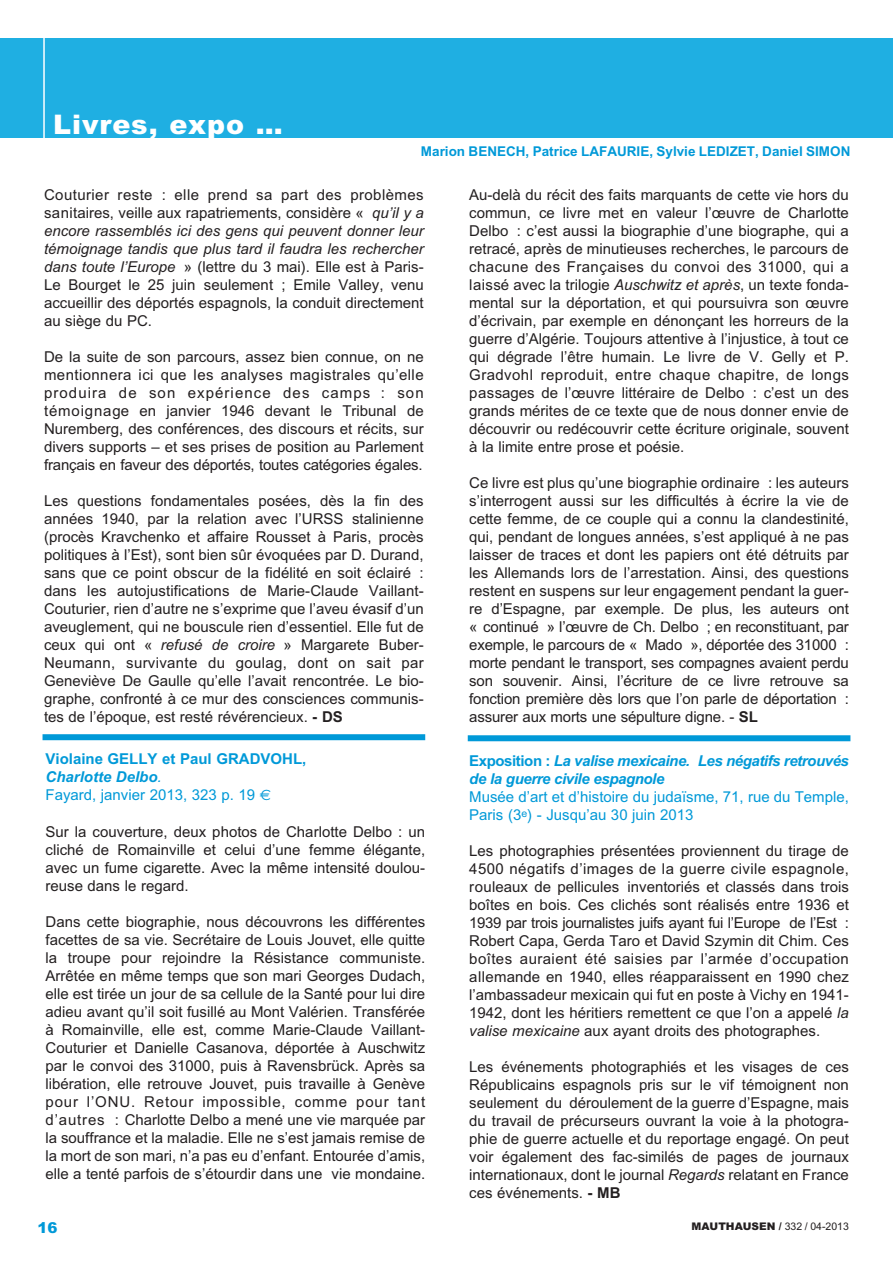
<style>
.page{position:relative;width:893px;height:1263px;background:#fff}
.page>*{position:absolute;margin:0;border:0;box-sizing:border-box;transform-origin:0 0}
.t1{font:900 27px "Arial";letter-spacing:.035em;color:#fff}
.t2{font:15px/18px "Arial MT TT";color:#231f20;text-align:justify}
.t3{font:15px/18.1px "Arial MT TT";color:#0099d8}
.t4{font:italic 15px/18px "Arial";color:#231f20}
.t5{font:15px/18px "Arial MT TT";letter-spacing:.03em;color:#231f20}
.t6{font:italic 700 15px/18px "Arial";letter-spacing:-.03em;color:#0099d8}
.t7{font:700 15px/18px "Arial";color:#0099d8}
.t8{font:900 15px "Arial";color:#0099d8}
.t9{font:700 13.5px "Arial";color:#0099d8}
.t10{font:900 10.5px "Arial";color:#231f20}
.s1{font-family:"Arial";font-style:italic}
.s2{font-family:"Arial";font-weight:700}
.s3{font-style:italic}
.s4{font-weight:400;font-style:italic}
.s5{font-family:"Euro Sans"}
.s6{font-style:normal}
.s7{font-family:"Arial MT TT";font-weight:400}
</style>
<div class="page">
<div style="left:0;top:38px;width:893px;height:100px;background:#1fafe2"></div>
<div style="left:43px;top:734px;width:382px;height:6px;background:#0099d8"></div>
<div style="left:468px;top:735px;width:382px;height:6px;background:#0099d8"></div>
<hr style="left:43px;top:35px;width:2px;height:111px;background:#fff">
<h1 class="t1" style="left:53px;top:109px;width:231px">Livres, expo …</h1>
<p class="t9" style="left:421px;top:143px;width:431px">Marion BENECH, Patrice LAFAURIE, Sylvie LEDIZET, Daniel SIMON</p>
<p class="t5" style="left:44px;top:185px;width:381px">Couturier reste : elle prend sa part des problèmes sanitaires, veille aux rapatriements, considère « <span class="s1">qu’il y a</span></p>
<p class="t4" style="left:44px;top:221px;width:381px">encore rassemblés ici des gens qui peuvent donner leur témoignage tandis que plus tard il faudra les rechercher</p>
<p class="t2" style="left:44px;top:257px;width:381px"><span class="s1">dans toute l’Europe</span> » (lettre du 3 mai). Elle est à Paris-Le Bourget le 25 juin seulement ; Emile Valley, venu accueillir des déportés espagnols, la conduit directement au siège du PC.</p>
<p class="t2" style="left:44px;top:347px;width:381px">De la suite de son parcours, assez bien connue, on ne mentionnera ici que les analyses magistrales qu’elle produira de son expérience des camps : son témoignage en janvier 1946 devant le Tribunal de Nuremberg, des conférences, des discours et récits, sur divers supports – et ses prises de position au Parlement français en faveur des déportés, toutes catégories égales.</p>
<p class="t2" style="left:44px;top:491px;width:381px">Les questions fondamentales posées, dès la fin des années 1940, par la relation avec l’URSS stalinienne (procès Kravchenko et affaire Rousset à Paris, procès politiques à l’Est), sont bien sûr évoquées par D. Durand, sans que ce point obscur de la fidélité en soit éclairé : dans les autojustifications de Marie-Claude Vaillant-Couturier, rien d’autre ne s’exprime que l’aveu évasif d’un aveuglement, qui ne bouscule rien d’essentiel. Elle fut de ceux qui ont « <span class="s1">refusé de croire</span> » Margarete Buber-Neumann, survivante du goulag, dont on sait par Geneviève De Gaulle qu’elle l’avait rencontrée. Le bio&shy;graphe, confronté à ce mur des consciences communis&shy;tes de l’époque, est resté révérencieux. <span class="s2">- DS</span></p>
<p class="t7" style="left:46px;top:750px;width:262px">Violaine GELLY et Paul GRADVOHL,<br><span class="s3">Charlotte Delbo</span><span class="s4">.</span></p>
<p class="t3" style="left:46px;top:786px;width:227px">Fayard, janvier 2013, 323 p. 19 <span class="s5">€</span></p>
<p class="t2" style="left:46px;top:823px;width:381px">Sur la couverture, deux photos de Charlotte Delbo : un cliché de Romainville et celui d’une femme élégante, avec un fume cigarette. Avec la même intensité doulou&shy;reuse dans le regard.</p>
<p class="t2" style="left:46px;top:913px;width:381px">Dans cette biographie, nous découvrons les différentes facettes de sa vie. Secrétaire de Louis Jouvet, elle quitte la troupe pour rejoindre la Résistance communiste.<br>Arrêtée en même temps que son mari Georges Dudach, elle est tirée un jour de sa cellule de la Santé pour lui dire adieu avant qu’il soit fusillé au Mont Valérien. Transférée à Romainville, elle est, comme Marie-Claude Vaillant-Couturier et Danielle Casanova, déportée à Auschwitz par le convoi des 31000, puis à Ravensbrück. Après sa libération, elle retrouve Jouvet, puis travaille à Genève pour l’ONU. Retour impossible, comme pour tant d’autres : Charlotte Delbo a mené une vie marquée par la souffrance et la maladie. Elle ne s’est jamais remise de la mort de son mari, n’a pas eu d’enfant. Entourée d’amis, elle a tenté parfois de s’étourdir dans une vie mondaine.</p>
<p class="t8" style="left:37px;top:1219px;width:22px">16</p>
<p class="t2" style="left:469px;top:185px;width:381px">Au-delà du récit des faits marquants de cette vie hors du commun, ce livre met en valeur l’œuvre de Charlotte Delbo : c’est aussi la biographie d’une biographe, qui a retracé, après de minutieuses recherches, le parcours de chacune des Françaises du convoi des 31000, qui a laissé avec la trilogie <span class="s1">Auschwitz et après</span>, un texte fonda&shy;mental sur la déportation, et qui poursuivra son œuvre d’écrivain, par exemple en dénonçant les horreurs de la guerre d’Algérie. Toujours attentive à l’injustice, à tout ce qui dégrade l’être humain. Le livre de V. Gelly et P.<br>Gradvohl reproduit, entre chaque chapitre, de longs passages de l’œuvre littéraire de Delbo : c’est un des grands mérites de ce texte que de nous donner envie de découvrir ou redécouvrir cette écriture originale, souvent à la limite entre prose et poésie.</p>
<p class="t2" style="left:469px;top:473px;width:381px">Ce livre est plus qu’une biographie ordinaire : les auteurs s’interrogent aussi sur les difficultés à écrire la vie de cette femme, de ce couple qui a connu la clandestinité, qui, pendant de longues années, s’est appliqué à ne pas laisser de traces et dont les papiers ont été détruits par les Allemands lors de l’arrestation. Ainsi, des questions restent en suspens sur leur engagement pendant la guer&shy;re d’Espagne, par exemple. De plus, les auteurs ont « continué » l’œuvre de Ch. Delbo ; en reconstituant, par exemple, le parcours de « Mado », déportée des 31000 : morte pendant le transport, ses compagnes avaient perdu son souvenir. Ainsi, l’écriture de ce livre retrouve sa fonction première dès lors que l’on parle de déportation : assurer aux morts une sépulture digne. - <span class="s2">SL</span></p>
<p class="t6" style="left:469px;top:752px;width:381px"><span class="s6">Exposition :</span> La valise mexicaine. Les négatifs retrouvés de la guerre civile espagnole</p>
<p class="t3" style="left:469px;top:788px;width:381px">Musée d’art et d’histoire du judaïsme, 71, rue du Temple,<br>Paris (3<sup>e</sup>) - Jusqu’au 30 juin 2013</p>
<p class="t2" style="left:469px;top:842px;width:381px">Les photographies présentées proviennent du tirage de 4500 négatifs d’images de la guerre civile espagnole, rouleaux de pellicules inventoriés et classés dans trois boîtes en bois. Ces clichés sont réalisés entre 1936 et 1939 par trois journalistes juifs ayant fui l’Europe de l’Est :<br>Robert Capa, Gerda Taro et David Szymin dit Chim. Ces boîtes auraient été saisies par l’armée d’occupation allemande en 1940, elles réapparaissent en 1990 chez l’ambassadeur mexicain qui fut en poste à Vichy en 1941- 1942, dont les héritiers remettent ce que l’on a appelé <span class="s1">la valise mexicaine</span> aux ayant droits des photographes.</p>
<p class="t2" style="left:469px;top:1058px;width:381px">Les événements photographiés et les visages de ces Républicains espagnols pris sur le vif témoignent non seulement du déroulement de la guerre d’Espagne, mais du travail de précurseurs ouvrant la voie à la photogra&shy;phie de guerre actuelle et du reportage engagé. On peut voir également des fac-similés de pages de journaux internationaux, dont le journal <span class="s1">Regards</span> relatant en France ces événements. <span class="s2">- MB</span></p>
<p class="t10" style="left:691px;top:1220px;width:159px">MAUTHAUSEN / <span class="s7">332 / 04-2013</span></p>
</div>
